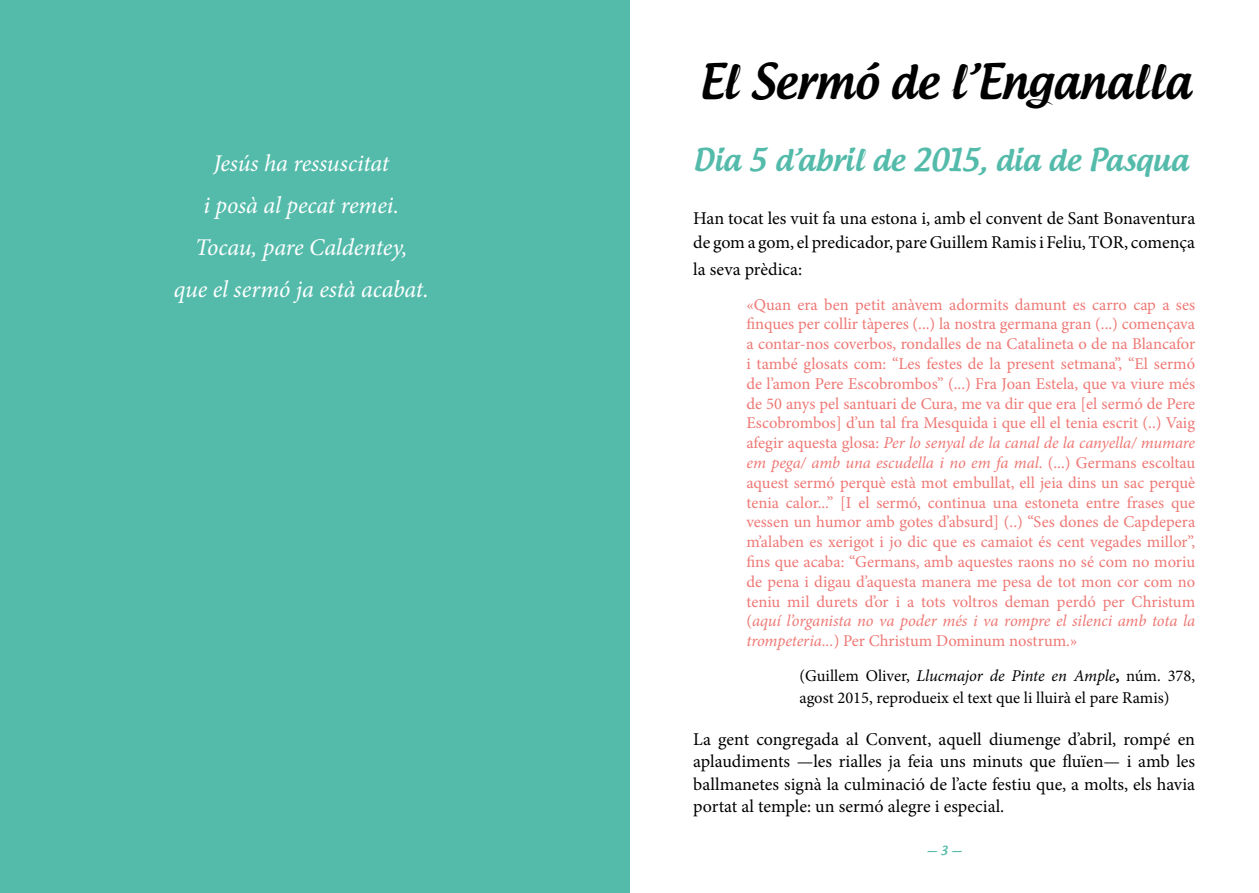
<style>
.page{position:relative;width:1259px;height:893px;background:#fff}
.page>*{position:absolute;margin:0;border:0;box-sizing:border-box;transform-origin:0 0}
.t1{font:500 46.95px "Androgyne";letter-spacing:.01em;color:#000;scale:.95 1}
.t2{font:500 30px "Androgyne";letter-spacing:.005em;color:#54bbab}
.t3{font:italic 24px "Minion Pro";letter-spacing:-.005em;color:#fff}
.t4{font:18px/22.5px "Minion Pro";color:#000}
.sermo{font:16.5px/19.8px "Minion Pro";color:#ee7875;text-align:justify}
.t5{font:16.5px/21.6px "Minion Pro";color:#000}
.num{font:500 12px "Androgyne";color:#54bbab}
.s1{font-style:italic}
.s2{font-weight:700}
</style>
<div class="page">
<div style="left:0;top:0;width:629px;height:893px;background:#54bbab"></div>
<p class="t3" style="left:213px;top:146px;width:177px">Jesús ha ressuscitat</p>
<p class="t3" style="left:203px;top:188px;width:197px">i posà al pecat remei.</p>
<p class="t3" style="left:195px;top:230px;width:214px">Tocau, pare Caldentey,</p>
<p class="t3" style="left:174px;top:272px;width:256px">que el sermó ja està acabat.</p>
<h1 class="t1" style="left:699px;top:51px;width:518px">El Sermó de l’Enganalla</h1>
<h2 class="t2" style="left:693px;top:141px;width:496px">Dia 5 d’abril de 2015, dia de Pasqua</h2>
<p class="t4" style="left:693px;top:206px;width:503px;line-height:24px">Han tocat les vuit fa una estona i, amb el convent de Sant Bonaventura de gom a gom, el predicador, pare Guillem Ramis i Feliu, TOR, comença</p>
<p class="t4" style="left:693px;top:258px;width:110px">la seva prèdica:</p>
<p class="sermo" style="left:746px;top:295px;width:450px">«Quan era ben petit anàvem adormits damunt es carro cap a ses finques per collir tàperes (...) la nostra germana gran (...) començava a contar-nos coverbos, rondalles de na Catalineta o de na Blancafor i també glosats com: “Les festes de la present setmana”, “El sermó de l’amon Pere Escobrombos” (...) Fra Joan Estela, que va viure més de 50 anys pel santuari de Cura, me va dir que era [el sermó de Pere Escobrombos] d’un tal fra Mesquida i que ell el tenia escrit (..) Vaig afegir aquesta glosa: <span class="s1">Per lo senyal de la canal de la canyella/ mumare em pega/ amb una escudella i no em fa mal</span>. (...) Germans escoltau aquest sermó perquè està mot embullat, ell jeia dins un sac perquè tenia calor...” [I el sermó, continua una estoneta entre frases que vessen un humor amb gotes d’absurd] (..) “Ses dones de Capdepera m’alaben es xerigot i jo dic que es camaiot és cent vegades millor”, fins que acaba: “Germans, amb aquestes raons no sé com no moriu de pena i digau d’aquesta manera me pesa de tot mon cor com no teniu mil durets d’or i a tots voltros deman perdó per Christum (<span class="s1">aquí l’organista no va poder més i va rompre el silenci amb tota la trompeteria...</span>) Per Christum Dominum nostrum.»</p>
<p class="t5" style="left:799px;top:665px;width:397px">(Guillem Oliver, <span class="s1">Llucmajor de Pinte en Ample</span><span class="s2">,</span> núm. 378, agost 2015, reprodueix el text que li lluirà el pare Ramis)</p>
<p class="t4" style="left:693px;top:728px;width:503px;text-align:justify">La gent congregada al Convent, aquell diumenge d’abril, rompé en aplaudiments —les rialles ja feia uns minuts que fluïen— i amb les ballmanetes signà la culminació de l’acte festiu que, a molts, els havia portat al temple: un sermó alegre i especial.</p>
<p class="num" style="left:926px;top:843px;width:37px">— 3 —</p>
</div>
